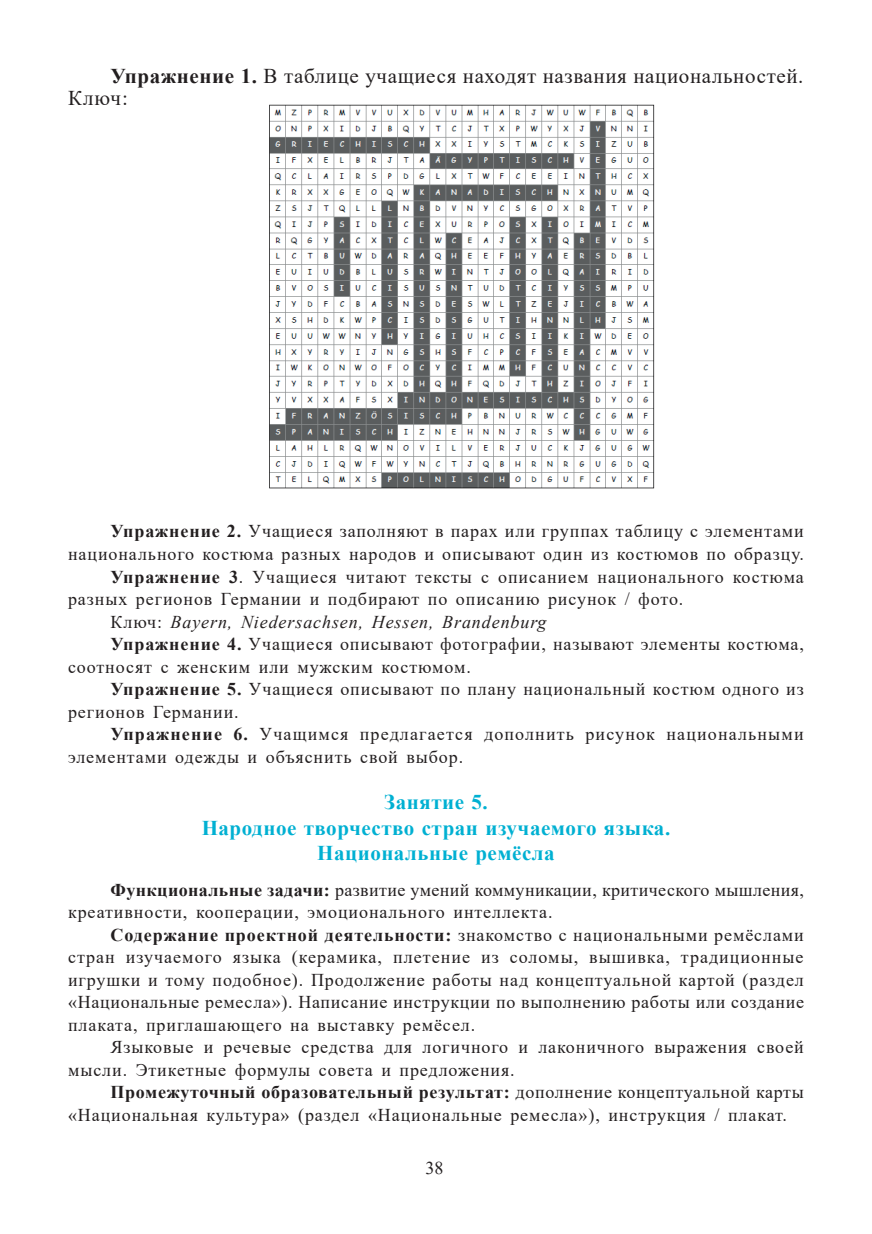
<style>
.page{position:relative;width:872px;height:1234px;background:#fff}
.page>*{position:absolute;margin:0;border:0;box-sizing:border-box;transform-origin:0 0}
.t1{font:700 21px/25.5px "Times New Roman";letter-spacing:.025em;color:#00b0d2;text-align:center}
.t2{font:21px/22.5px "Times New Roman";letter-spacing:.03em;color:#231f20}
.t3{font:18px/22.5px "Times New Roman";letter-spacing:.05em;color:#231f20}
.t4{font:18px/22.5px "Times New Roman";letter-spacing:.025em;color:#231f20}
.t5{font:italic 18px "Times New Roman";letter-spacing:.05em;color:#231f20}
.s1{font-weight:700}
.s2{font-style:normal}
</style>
<div class="page">
<img style="left:269px;top:104px;width:386px;height:385px">
<p class="t2" style="left:68px;top:64px;width:737px;text-indent:43px"><span class="s1">Упражнение 1.</span> В таблице учащиеся находят названия национальностей.<br>Ключ:</p>
<p class="t3" style="left:111px;top:519px;width:695px"><span class="s1">Упражнение 2.</span> Учащиеся заполняют в парах или группах таблицу с элементами</p>
<p class="t3" style="left:68px;top:542px;width:737px">национального костюма разных народов и описывают один из костюмов по образцу.</p>
<p class="t3" style="left:111px;top:564px;width:695px"><span class="s1">Упражнение 3</span>. Учащиеся читают тексты с описанием национального костюма</p>
<p class="t3" style="left:68px;top:587px;width:617px">разных регионов Германии и подбирают по описанию рисунок / фото.</p>
<p class="t5" style="left:111px;top:609px;width:437px"><span class="s2">Ключ:</span> Bayern, Niedersachsen, Hessen, Brandenburg</p>
<p class="t3" style="left:111px;top:632px;width:695px"><span class="s1">Упражнение 4.</span> Учащиеся описывают фотографии, называют элементы костюма,</p>
<p class="t3" style="left:68px;top:654px;width:404px">соотносят с женским или мужским костюмом.</p>
<p class="t3" style="left:111px;top:677px;width:695px"><span class="s1">Упражнение 5.</span> Учащиеся описывают по плану национальный костюм одного из</p>
<p class="t3" style="left:68px;top:699px;width:172px">регионов Германии.</p>
<p class="t3" style="left:111px;top:722px;width:694px"><span class="s1">Упражнение 6.</span> Учащимся предлагается дополнить рисунок национальными</p>
<p class="t3" style="left:68px;top:744px;width:397px">элементами одежды и объяснить свой выбор.</p>
<p class="t1" style="left:202px;top:788px;width:470px">Занятие 5.<br>Народное творчество стран изучаемого языка.<br>Национальные ремёсла</p>
<p class="t4" style="left:68px;top:877px;width:737px;text-indent:43px"><span class="s1">Функциональные задачи:</span> развитие умений коммуникации, критического мышления, креативности, кооперации, эмоционального интеллекта.</p>
<p class="t3" style="left:68px;top:922px;width:737px;text-align:justify;text-indent:43px"><span class="s1">Содержание проектной деятельности:</span> знакомство с национальными ремёслами стран изучаемого языка (керамика, плетение из соломы, вышивка, традиционные игрушки и тому подобное). Продолжение работы над концептуальной картой (раздел «Национальные ремесла»). Написание инструкции по выполнению работы или создание плаката, приглашающего на выставку ремёсел.</p>
<p class="t3" style="left:68px;top:1035px;width:737px;text-indent:43px">Языковые и речевые средства для логичного и лаконичного выражения своей мысли. Этикетные формулы совета и предложения.</p>
<p class="t3" style="left:68px;top:1080px;width:737px;text-indent:43px"><span class="s1">Промежуточный образовательный результат:</span> дополнение концептуальной карты «Национальная культура» (раздел «Национальные ремесла»), инструкция / плакат.</p>
<p class="t3" style="left:425px;top:1155px;width:19px">38</p>
</div>
